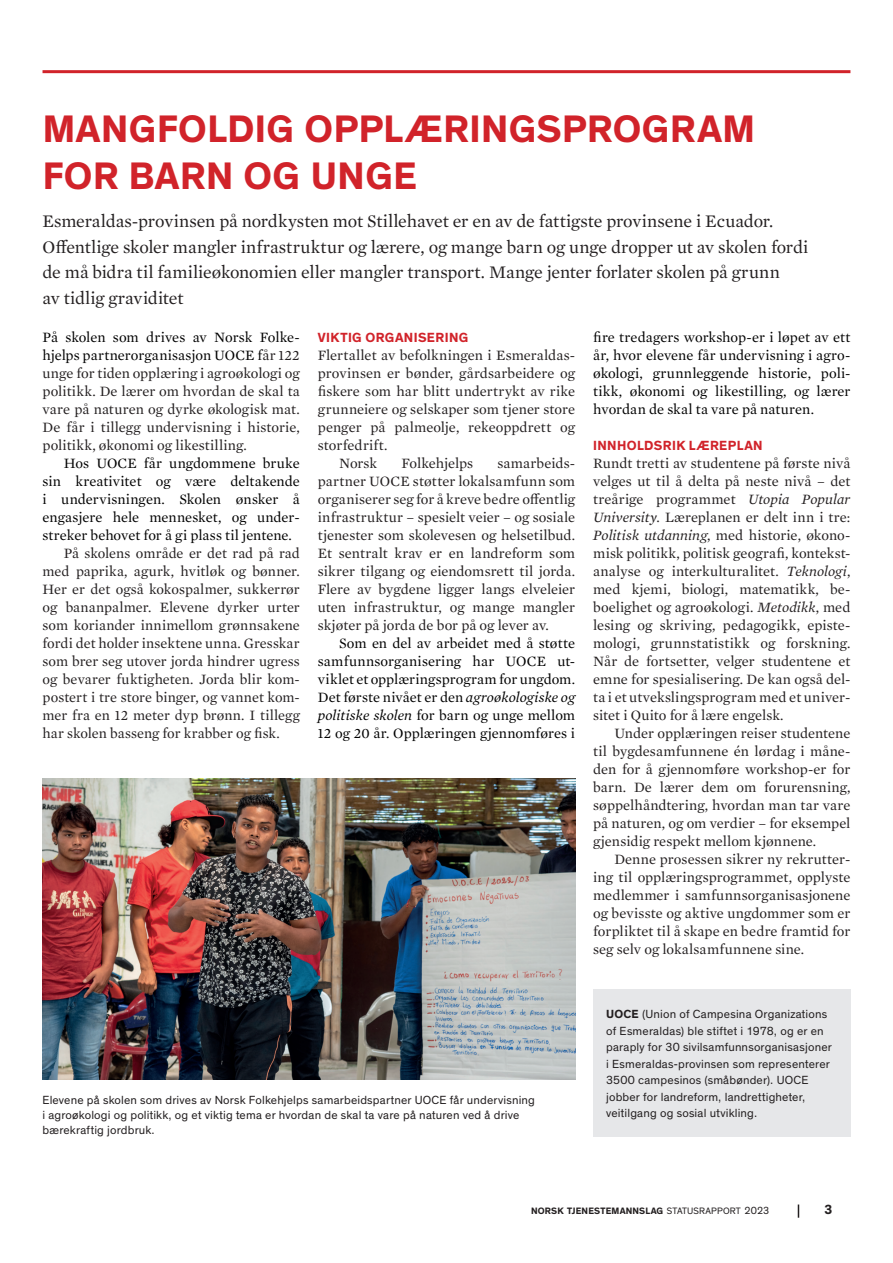
<style>
.page{position:relative;width:893px;height:1263px;background:#fff}
.page>*{position:absolute;margin:0;border:0;box-sizing:border-box;transform-origin:0 0}
.t1{font:700 39px/46.8px "Theinhardt";letter-spacing:.01em;color:#d1232a}
.t2{font:18px/25.5px "Mercury Text G1";letter-spacing:-.005em;color:#231f20}
.t3{font:14.55px/18px "Mercury Text G1";color:#231f20;text-align:justify}
.t4{font:14.55px/18px "Mercury Text G1";color:#000001;text-align:justify}
.t5{font:700 13.5px "Theinhardt";letter-spacing:.03em;color:#d1232a}
.t6{font:700 13.5px "Theinhardt";color:#231f20}
.t7{font:12px/16.5px "Theinhardt";letter-spacing:.015em;color:#231f20}
.t8{font:700 9.45px "Theinhardt";letter-spacing:.015em;color:#231f20}
.s1{color:#000001}
.s2{font-style:italic}
.s3{font-weight:700}
.s4{font-weight:400}
.s5{font-weight:400;font-size:10.5px}
</style>
<div class="page">
<svg style="left:798px;top:1204px;width:1px;height:14px"></svg>
<hr style="left:43px;top:70px;width:807px;height:3px;background:#d1232a">
<div style="left:593px;top:990px;width:257px;height:147px;background:#e6e7e9"></div>
<img style="left:43px;top:778px;width:532px;height:301px">
<h1 class="t1" style="left:43px;top:106px;width:714px">MANGFOLDIG OPPLÆRINGSPROGRAM<br>FOR BARN OG UNGE</h1>
<p class="t2" style="left:43px;top:207px;width:767px">Esmeraldas-provinsen på nordkysten mot Stillehavet er en av de fattigste provinsene i Ecuador.<br>Offentlige skoler mangler infrastruktur og lærere, og mange barn og unge dropper ut av skolen fordi de må bidra til familieøkonomien eller mangler transport. Mange jenter forlater skolen på grunn<br>av tidlig graviditet</p>
<p class="t5" style="left:318px;top:329px;width:152px">VIKTIG ORGANISERING</p>
<p class="t3" style="left:318px;top:345px;width:256px">Flertallet av befolkningen i Esmeraldas--</p>
<p class="t3" style="left:318px;top:363px;width:259px">provinsen er bønder, gårdsarbeidere og</p>
<p class="t3" style="left:318px;top:381px;width:259px">fiskere som har blitt undertrykt av rike</p>
<p class="t3" style="left:318px;top:399px;width:259px">grunneiere og selskaper som tjener store</p>
<p class="t3" style="left:318px;top:417px;width:259px">penger på palmeolje, rekeoppdrett og</p>
<p class="t3" style="left:318px;top:435px;width:71px">storfedrift.</p>
<p class="t3" style="left:339px;top:453px;width:40px">Norsk</p>
<p class="t3" style="left:401px;top:453px;width:73px">Folkehjelps</p>
<p class="t3" style="left:43px;top:327px;width:259px"><span class="s1">På skolen som drives av Norsk Folke&shy;hjelps partnerorganisasjon UOCE f</span>år 122 unge for tiden opplæring i agroøkologi og politikk. De lærer om hvordan de skal ta vare på naturen og dyrke økologisk mat.<br>De får i tillegg undervisning i historie, politikk, økonomi og likestilling.</p>
<p class="t4" style="left:43px;top:453px;width:259px;text-indent:21px">Hos UOCE får ungdommene bruke sin kreativitet og være deltakende i undervisningen. Skolen ønsker å engasjere hele mennesket, og under&shy;streker behovet for å gi plass til jentene.</p>
<p class="t3" style="left:43px;top:543px;width:259px;text-indent:21px">På skolens område er det rad på rad med paprika, agurk, hvitløk og bønner.<br>Her er det også kokospalmer, sukkerrør og bananpalmer. Elevene dyrker urter som koriander innimellom grønnsakene fordi det holder insektene unna. Gresskar som brer seg utover jorda hindrer ugress og bevarer fuktigheten. Jorda blir kom&shy;postert i tre store binger, og vannet kom&shy;mer fra en 12 meter dyp brønn. I tillegg har skolen basseng for krabber og fisk.</p>
<p class="t4" style="left:593px;top:327px;width:259px">fire tredagers workshop-er i løpet av ett år, hvor elevene får undervisning i agro&shy;økologi, grunnleggende historie, poli&shy;tikk, økonomi og likestilling, og lærer hvordan de skal ta vare på naturen.</p>
<p class="t5" style="left:593px;top:437px;width:171px">INNHOLDSRIK LÆREPLAN</p>
<p class="t3" style="left:593px;top:453px;width:259px">Rundt tretti av studentene på første nivå velges ut til å delta på neste nivå – det treårige programmet <span class="s2">Utopia Popular University</span>. Læreplanen er delt inn i tre:<br><span class="s2">Politisk utdanning</span>, med historie, økono&shy;misk politikk, politisk geografi, kontekst&shy;analyse og interkulturalitet. <span class="s2">Teknologi</span>, med kjemi, biologi, matematikk, be&shy;boelighet og agroøkologi. <span class="s2">Metodikk</span>, med lesing og skriving, pedagogikk, episte&shy;mologi, grunnstatistikk og forskning.<br>Når de fortsetter, velger studentene et emne for spesialisering. De kan også del&shy;ta i et utvekslingsprogram med et univer&shy;sitet i Quito for å lære engelsk.</p>
<p class="t3" style="left:593px;top:723px;width:259px;text-indent:21px">Under opplæringen reiser studentene til bygdesamfunnene én lørdag i måne&shy;den for å gjennomføre workshop-er for barn. De lærer dem om forurensning, søppelhåndtering, hvordan man tar vare på naturen, og om verdier – for eksempel gjensidig respekt mellom kjønnene.</p>
<p class="t3" style="left:593px;top:849px;width:259px;text-indent:21px">Denne prosessen sikrer ny rekrutter&shy;ing til opplæringsprogrammet, opplyste medlemmer i samfunnsorganisasjonene og bevisste og aktive ungdommer som er forpliktet til å skape en bedre framtid for seg selv og lokalsamfunnene sine.</p>
<p class="t3" style="left:318px;top:453px;width:259px;text-indent:180px">samarbeids&shy;partner UOCE støtter lokalsamfunn som organiserer seg for å kreve bedre offentlig infrastruktur – spesielt veier – og sosiale tjenester som skolevesen og helsetilbud.<br>Et sentralt krav er en landreform som sikrer tilgang og eiendomsrett til jorda.<br>Flere av bygdene ligger langs elveleier uten infrastruktur, og mange mangler skjøter på jorda de bor på og lever av.</p>
<p class="t4" style="left:318px;top:633px;width:259px;text-indent:21px">Som en del av arbeidet med å støtte samfunnsorganisering har UOCE ut&shy;viklet et opplæringsprogram for ungdom.<br>Det første nivået er den <span class="s2">agroøkologiske og politiske skolen</span> for barn og unge mellom 12 og 20 år. Opplæringen gjennomføres i</p>
<p class="t7" style="left:43px;top:1093px;width:494px;line-height:15px">Elevene på skolen som drives av Norsk Folkehjelps samarbeidspartner UOCE får undervisning i agroøkologi og politikk, og et viktig tema er hvordan de skal ta vare på naturen ved å drive bærekraftig jordbruk.</p>
<p class="t7" style="left:606px;top:1006px;width:227px"><span class="s3">UOCE</span> (Union of Campesina Organizations of Esmeraldas) ble stiftet i 1978, og er en paraply for 30 sivilsamfunnsorganisasjoner i Esmeraldas-provinsen som representerer 3500 campesinos (småbønder). UOCE jobber for landreform, landrettigheter, veitilgang og sosial utvikling.</p>
<p class="t8" style="left:531px;top:1205px;width:240px">NORSK TJENESTEMANNSLAG <span class="s4">STATUSRAPPORT</span> <span class="s5">2023</span></p>
<p class="t6" style="left:825px;top:1201px;width:9px">3</p>
</div>
